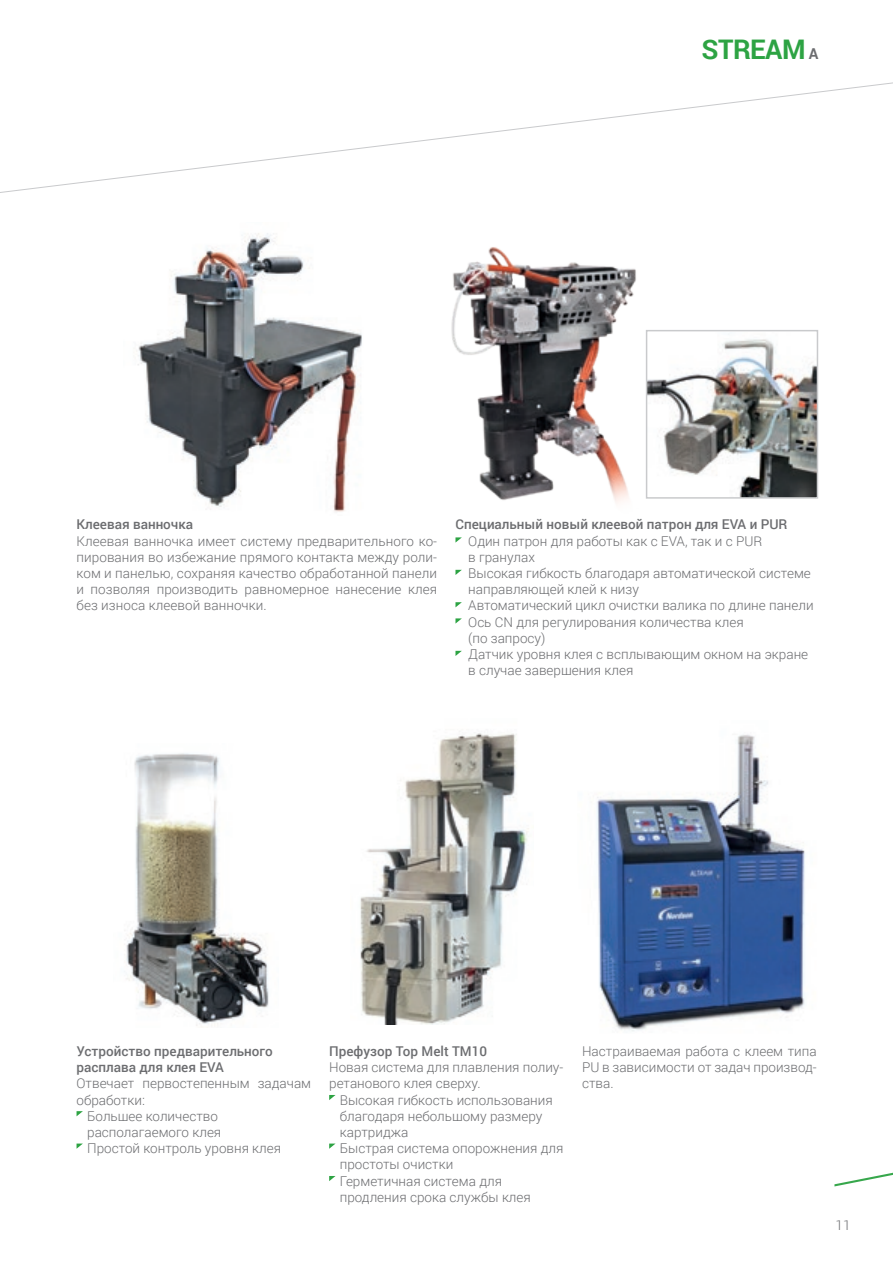
<style>
.page{position:relative;width:893px;height:1263px;background:#fff}
.page>*{position:absolute;margin:0;border:0;box-sizing:border-box;transform-origin:0 0}
.t1{font:700 27px "Roboto";letter-spacing:-.02em;color:#2da343}
.t2{font:300 13.5px/16.2px "Roboto";color:#6c6d70}
.t3{font:500 13.5px/16.2px "Roboto";color:#6c6d70}
.s1{font-size:15px;color:#6c6d70}
</style>
<div class="page">
<svg style="left:834px;top:1172px;width:59px;height:14px"></svg>
<svg style="left:0;top:82px;width:893px;height:111px"></svg>
<img style="left:360px;top:733px;width:169px;height:291px">
<img style="left:136px;top:233px;width:226px;height:279px">
<img style="left:124px;top:753px;width:145px;height:274px">
<img style="left:650px;top:339px;width:165px;height:157px">
<div style="left:646px;top:330px;width:172px;height:169px;border:2px solid #c9cacc"></div>
<img style="left:596px;top:734px;width:209px;height:297px">
<img style="left:451px;top:247px;width:199px;height:256px">
<svg style="left:77px;top:1111px;width:6px;height:5px"></svg>
<svg style="left:77px;top:1143px;width:6px;height:6px"></svg>
<svg style="left:455px;top:537px;width:7px;height:6px"></svg>
<svg style="left:455px;top:570px;width:7px;height:5px"></svg>
<svg style="left:455px;top:602px;width:7px;height:5px"></svg>
<svg style="left:455px;top:618px;width:7px;height:6px"></svg>
<svg style="left:455px;top:651px;width:7px;height:5px"></svg>
<svg style="left:329px;top:1095px;width:7px;height:5px"></svg>
<svg style="left:329px;top:1143px;width:7px;height:6px"></svg>
<svg style="left:329px;top:1176px;width:7px;height:5px"></svg>
<p class="t1" style="left:701px;top:30px;width:118px">STREAM <span class="s1">A</span></p>
<p class="t3" style="left:77px;top:516px;width:118px">Клеевая ванночка</p>
<p class="t2" style="left:77px;top:532px;width:362px;text-align:justify">Клеевая ванночка имеет систему предварительного ко&shy;пирования во избежание прямого контакта между роли&shy;ком и панелью, сохраняя качество обработанной панели и позволяя производить равномерное нанесение клея без износа клеевой ванночки.</p>
<p class="t3" style="left:455px;top:516px;width:334px">Специальный новый клеевой патрон для EVA и PUR</p>
<p class="t2" style="left:468px;top:532px;width:296px">Один патрон для работы как с EVA, так и с PUR в гранулах</p>
<p class="t2" style="left:468px;top:565px;width:344px">Высокая гибкость благодаря автоматической системе направляющей клей к низу</p>
<p class="t2" style="left:468px;top:597px;width:347px">Автоматический цикл очистки валика по длине панели</p>
<p class="t2" style="left:468px;top:613px;width:277px">Ось CN для регулирования количества клея (по запросу)</p>
<p class="t2" style="left:468px;top:646px;width:341px">Датчик уровня клея с всплывающим окном на экране в случае завершения клея</p>
<p class="t3" style="left:77px;top:1043px;width:198px">Устройство предварительного расплава для клея EVA</p>
<p class="t2" style="left:77px;top:1075px;width:236px">Отвечает первостепенным задачам обработки:</p>
<p class="t2" style="left:87px;top:1107px;width:136px">Большее количество располагаемого клея</p>
<p class="t2" style="left:87px;top:1140px;width:195px">Простой контроль уровня клея</p>
<p class="t3" style="left:329px;top:1043px;width:159px">Префузор Top Melt TM10</p>
<p class="t2" style="left:329px;top:1059px;width:236px">Новая система для плавления полиу&shy;ретанового клея сверху.</p>
<p class="t2" style="left:340px;top:1091px;width:214px">Высокая гибкость использования благодаря небольшому размеру картриджа</p>
<p class="t2" style="left:340px;top:1140px;width:225px">Быстрая система опорожнения для простоты очистки</p>
<p class="t2" style="left:340px;top:1172px;width:193px">Герметичная система для продления срока службы клея</p>
<p class="t2" style="left:582px;top:1043px;width:236px;text-align:justify">Настраиваемая работа с клеем типа PU в зависимости от задач производ&shy;ства.</p>
<p class="t2" style="left:836px;top:1216px;width:16px">11</p>
</div>
